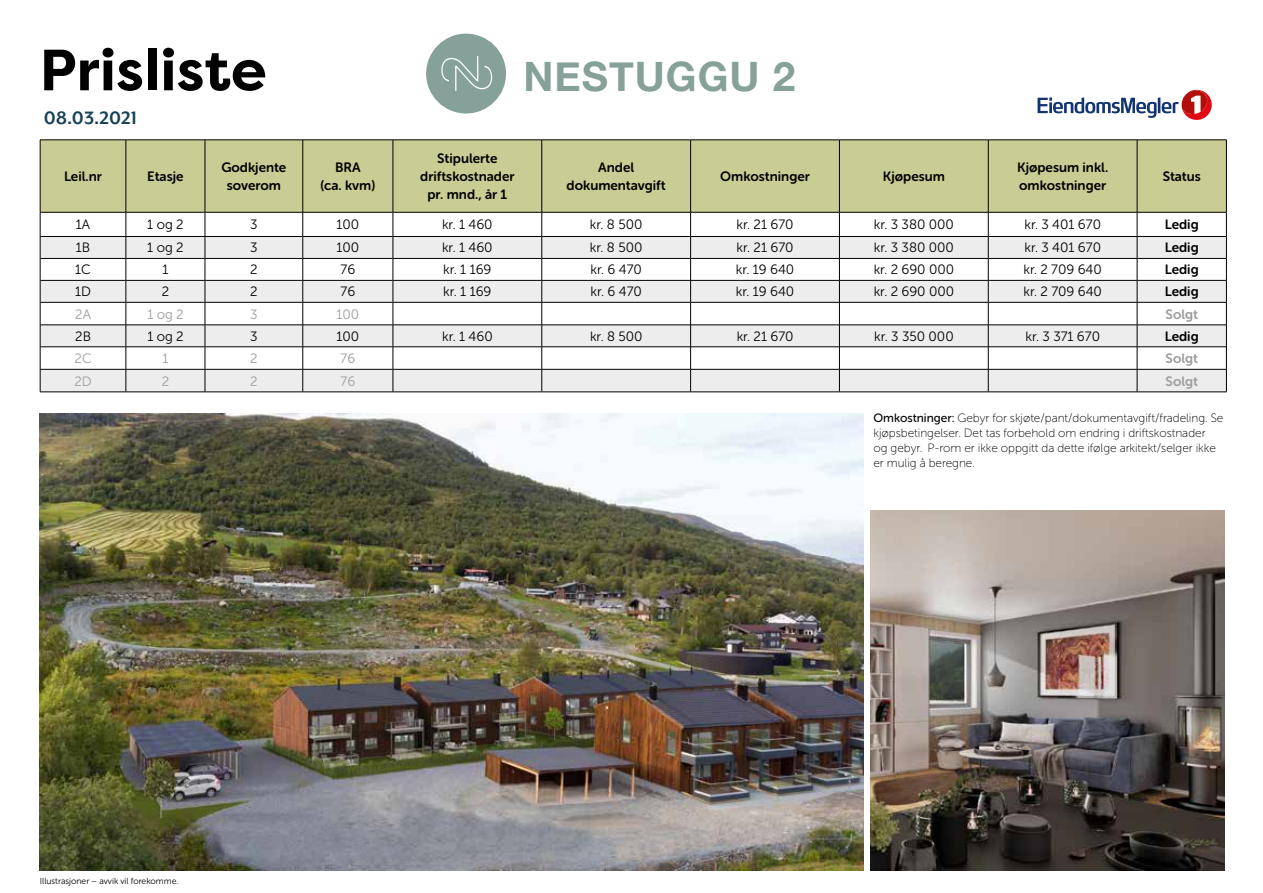
<style>
.page{position:relative;width:1263px;height:893px;background:#fff}
.page>*{position:absolute;margin:0;border:0;box-sizing:border-box;transform-origin:0 0}
.t1{font:700 58.05px "Filson Pro";color:#000}
.t2{font:100 52.05px "Filson Pro";color:#fff}
.t3{font:700 40.5px "Helvetica Neue";letter-spacing:.025em;color:#86a199}
.t4{font:700 20.7px "Mr Eaves Mod OT";color:#174255}
.t5{font:13.5px "Museo Sans Rounded 300";color:#000}
.t6{font:13.5px/18px "Museo Sans Rounded 700";color:#000;text-align:center}
.t7{font:13.5px "Museo Sans Rounded 300";color:#9d9d9c}
.t8{font:13.5px "Museo Sans Rounded 700";color:#9d9d9c}
.t9{font:12px/15px "Museo Sans Rounded 100";color:#000}
.t10{font:8.7px "Museo Sans Rounded 300";color:#000}
.s1{font-family:"Museo Sans Rounded 500"}
</style>
<div class="page">
<div style="left:41px;top:141px;width:1185px;height:71px;background:#c9cc93"></div>
<hr style="left:40px;top:392px;width:86px;height:1px;background:#000">
<hr style="left:126px;top:392px;width:79px;height:1px;background:#000">
<hr style="left:205px;top:392px;width:98px;height:1px;background:#000">
<hr style="left:303px;top:392px;width:90px;height:1px;background:#000">
<hr style="left:393px;top:392px;width:149px;height:1px;background:#000">
<hr style="left:542px;top:392px;width:149px;height:1px;background:#000">
<hr style="left:691px;top:392px;width:148px;height:1px;background:#000">
<hr style="left:839px;top:392px;width:149px;height:1px;background:#000">
<hr style="left:988px;top:392px;width:149px;height:1px;background:#000">
<hr style="left:1137px;top:392px;width:89px;height:1px;background:#000">
<hr style="left:126px;top:140px;width:1px;height:72px;background:#000">
<hr style="left:205px;top:140px;width:1px;height:72px;background:#000">
<hr style="left:302px;top:140px;width:1px;height:72px;background:#000">
<hr style="left:393px;top:140px;width:1px;height:72px;background:#000">
<hr style="left:541px;top:140px;width:1px;height:72px;background:#000">
<hr style="left:40px;top:140px;width:86px;height:1px;background:#000">
<hr style="left:40px;top:140px;width:1px;height:72px;background:#000">
<hr style="left:126px;top:140px;width:79px;height:1px;background:#000">
<hr style="left:205px;top:140px;width:98px;height:1px;background:#000">
<hr style="left:303px;top:140px;width:90px;height:1px;background:#000">
<hr style="left:393px;top:140px;width:149px;height:1px;background:#000">
<hr style="left:542px;top:140px;width:149px;height:1px;background:#000">
<hr style="left:691px;top:140px;width:148px;height:1px;background:#000">
<hr style="left:690px;top:140px;width:1px;height:72px;background:#000">
<hr style="left:839px;top:140px;width:149px;height:1px;background:#000">
<hr style="left:839px;top:140px;width:1px;height:72px;background:#000">
<hr style="left:988px;top:140px;width:149px;height:1px;background:#000">
<hr style="left:988px;top:140px;width:1px;height:72px;background:#000">
<hr style="left:1137px;top:140px;width:89px;height:1px;background:#000">
<hr style="left:1137px;top:140px;width:1px;height:72px;background:#000">
<hr style="left:1226px;top:140px;width:1px;height:72px;background:#000">
<svg style="left:40px;top:212px;width:1187px;height:180px"></svg>
<svg style="left:1037px;top:89px;width:175px;height:31px"></svg>
<div style="left:426px;top:34px;width:80px;height:80px;background:#86a199;border-radius:50%"></div>
<img style="left:870px;top:510px;width:354px;height:360px">
<img style="left:40px;top:413px;width:823px;height:457px">
<h1 class="t1" style="left:39px;top:33px;width:229px">Prisliste</h1>
<h3 class="t4" style="left:44px;top:107px;width:95px">08.03.2021</h3>
<h2 class="t2" style="left:427px;top:84px;width:32px;rotate:-90deg">2</h2>
<h2 class="t2" style="left:506px;top:63px;width:32px;rotate:90deg">2</h2>
<h3 class="t3" style="left:523px;top:45px;width:273px">NESTUGGU 2</h3>
<p class="t6" style="left:64px;top:167px;width:39px">Leil.nr</p>
<p class="t6" style="left:147px;top:167px;width:38px">Etasje</p>
<p class="t6" style="left:221px;top:158px;width:66px">Godkjente soverom</p>
<p class="t6" style="left:320px;top:158px;width:56px">BRA<br>(ca. kvm)</p>
<p class="t6" style="left:420px;top:149px;width:96px">Stipulerte driftskostnader pr. mnd., år 1</p>
<p class="t6" style="left:567px;top:158px;width:101px">Andel dokumentavgift</p>
<p class="t6" style="left:720px;top:167px;width:91px">Omkostninger</p>
<p class="t6" style="left:883px;top:167px;width:63px">Kjøpesum</p>
<p class="t6" style="left:1017px;top:158px;width:93px;text-align:left">Kjøpesum inkl. omkostninger</p>
<p class="t6" style="left:1163px;top:167px;width:40px">Status</p>
<p class="t5" style="left:76px;top:217px;width:16px">1A</p>
<p class="t5" style="left:147px;top:217px;width:38px">1 og 2</p>
<p class="t5" style="left:250px;top:217px;width:9px">3</p>
<p class="t5" style="left:336px;top:217px;width:24px">100</p>
<p class="t5" style="left:442px;top:217px;width:52px">kr. 1 460</p>
<p class="t5" style="left:590px;top:217px;width:54px">kr. 8 500</p>
<p class="t5" style="left:737px;top:217px;width:58px">kr. 21 670</p>
<p class="t5" style="left:874px;top:217px;width:82px">kr. 3 380 000</p>
<p class="t5" style="left:1024px;top:217px;width:78px">kr. 3 401 670</p>
<p class="t6" style="left:1165px;top:216px;width:35px">Ledig</p>
<p class="t5" style="left:76px;top:241px;width:16px">1B</p>
<p class="t5" style="left:147px;top:241px;width:38px">1 og 2</p>
<p class="t5" style="left:250px;top:241px;width:9px">3</p>
<p class="t5" style="left:336px;top:241px;width:24px">100</p>
<p class="t5" style="left:442px;top:241px;width:52px">kr. 1 460</p>
<p class="t5" style="left:590px;top:241px;width:54px">kr. 8 500</p>
<p class="t5" style="left:737px;top:241px;width:58px">kr. 21 670</p>
<p class="t5" style="left:874px;top:241px;width:82px">kr. 3 380 000</p>
<p class="t5" style="left:1024px;top:241px;width:78px">kr. 3 401 670</p>
<p class="t6" style="left:1165px;top:239px;width:35px">Ledig</p>
<p class="t5" style="left:75px;top:262px;width:17px">1C</p>
<p class="t5" style="left:162px;top:262px;width:8px">1</p>
<p class="t5" style="left:250px;top:262px;width:9px">2</p>
<p class="t5" style="left:341px;top:262px;width:16px">76</p>
<p class="t5" style="left:443px;top:262px;width:50px">kr. 1 169</p>
<p class="t5" style="left:590px;top:262px;width:53px">kr. 6 470</p>
<p class="t5" style="left:736px;top:262px;width:60px">kr. 19 640</p>
<p class="t5" style="left:874px;top:262px;width:82px">kr. 2 690 000</p>
<p class="t5" style="left:1023px;top:262px;width:80px">kr. 2 709 640</p>
<p class="t6" style="left:1165px;top:261px;width:35px">Ledig</p>
<p class="t5" style="left:75px;top:284px;width:17px">1D</p>
<p class="t5" style="left:162px;top:284px;width:9px">2</p>
<p class="t5" style="left:250px;top:284px;width:9px">2</p>
<p class="t5" style="left:341px;top:284px;width:16px">76</p>
<p class="t5" style="left:443px;top:284px;width:50px">kr. 1 169</p>
<p class="t5" style="left:590px;top:284px;width:53px">kr. 6 470</p>
<p class="t5" style="left:736px;top:284px;width:60px">kr. 19 640</p>
<p class="t5" style="left:874px;top:284px;width:82px">kr. 2 690 000</p>
<p class="t5" style="left:1023px;top:284px;width:80px">kr. 2 709 640</p>
<p class="t6" style="left:1165px;top:283px;width:35px">Ledig</p>
<p class="t7" style="left:75px;top:307px;width:17px">2A</p>
<p class="t7" style="left:147px;top:307px;width:38px">1 og 2</p>
<p class="t7" style="left:250px;top:307px;width:9px">3</p>
<p class="t7" style="left:336px;top:307px;width:24px">100</p>
<p class="t8" style="left:1165px;top:306px;width:34px">Solgt</p>
<p class="t5" style="left:75px;top:329px;width:17px">2B</p>
<p class="t5" style="left:147px;top:329px;width:38px">1 og 2</p>
<p class="t5" style="left:250px;top:329px;width:9px">3</p>
<p class="t5" style="left:337px;top:329px;width:24px">100</p>
<p class="t5" style="left:442px;top:329px;width:52px">kr. 1 460</p>
<p class="t5" style="left:590px;top:329px;width:54px">kr. 8 500</p>
<p class="t5" style="left:737px;top:329px;width:58px">kr. 21 670</p>
<p class="t5" style="left:874px;top:329px;width:81px">kr. 3 350 000</p>
<p class="t5" style="left:1025px;top:329px;width:76px">kr. 3 371 670</p>
<p class="t6" style="left:1165px;top:327px;width:35px">Ledig</p>
<p class="t7" style="left:75px;top:351px;width:19px">2C</p>
<p class="t7" style="left:162px;top:351px;width:8px">1</p>
<p class="t7" style="left:250px;top:351px;width:9px">2</p>
<p class="t7" style="left:341px;top:351px;width:16px">76</p>
<p class="t8" style="left:1165px;top:351px;width:34px">Solgt</p>
<p class="t7" style="left:74px;top:374px;width:19px">2D</p>
<p class="t7" style="left:162px;top:374px;width:9px">2</p>
<p class="t7" style="left:250px;top:374px;width:9px">2</p>
<p class="t7" style="left:341px;top:374px;width:16px">76</p>
<p class="t8" style="left:1165px;top:373px;width:34px">Solgt</p>
<p class="t10" style="left:40px;top:876px;width:140px">Illustrasjoner – avvik vil forekomme.</p>
<p class="t9" style="left:873px;top:411px;width:351px"><span class="s1">Omkostninger:</span> Gebyr for skjøte/pant/dokumentavgift/fradeling. Se kjøpsbetingelser. Det tas forbehold om endring i driftskostnader<br>og gebyr. P-rom er ikke oppgitt da dette ifølge arkitekt/selger ikke er mulig å beregne.</p>
</div>
